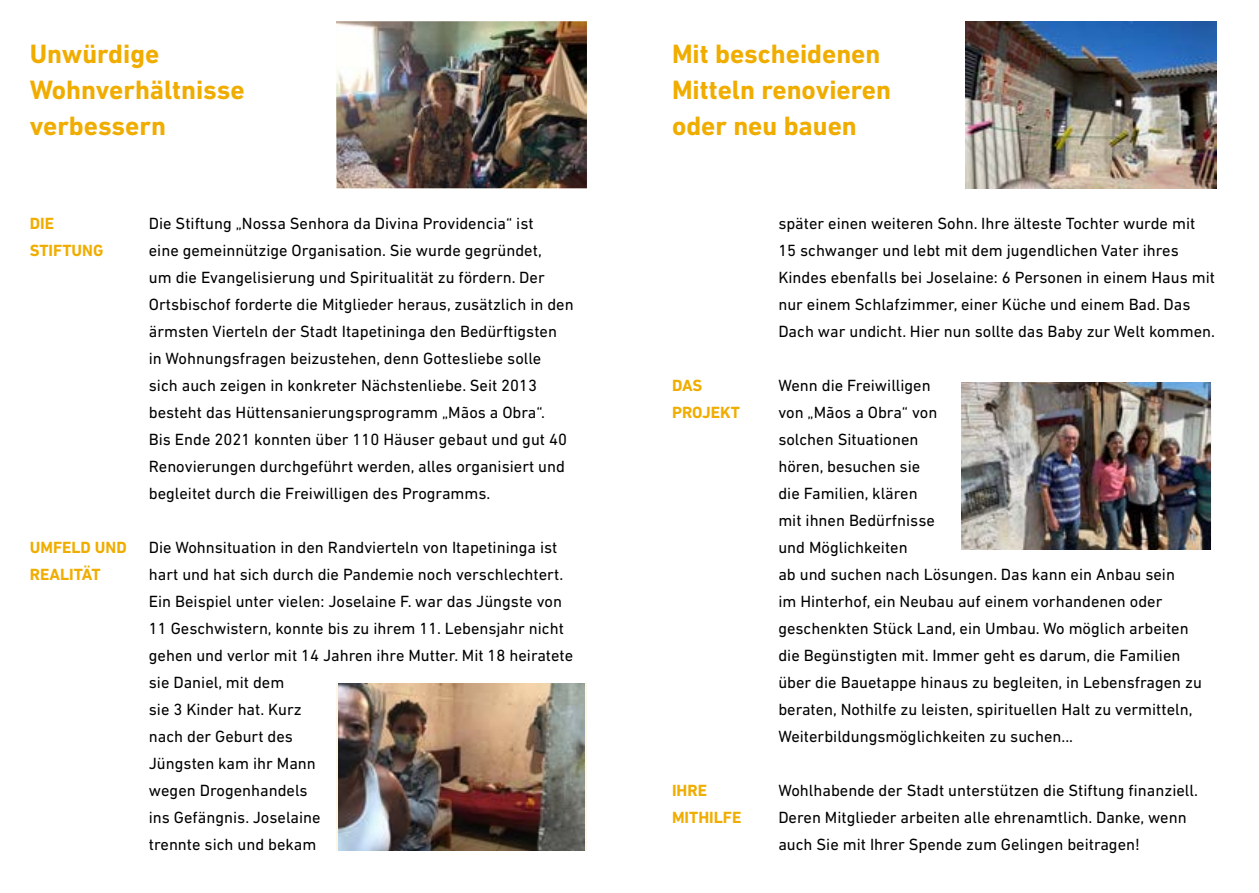
<style>
.page{position:relative;width:1259px;height:893px;background:#fff}
.page>*{position:absolute;margin:0;border:0;box-sizing:border-box;transform-origin:0 0}
.t1{font:700 27px/36px "DIN Next LT Pro";color:#f0ad00}
.t2{font:16.5px/27px "DIN Next LT Pro";color:#000}
.t3{font:700 16.5px/27px "DIN Next LT Pro";color:#f0ad00}
</style>
<div class="page">
<img style="left:336px;top:21px;width:251px;height:167px">
<img style="left:961px;top:383px;width:249px;height:167px">
<img style="left:965px;top:21px;width:251px;height:167px">
<img style="left:338px;top:683px;width:247px;height:167px">
<h1 class="t1" style="left:30px;top:35px;width:216px">Unwürdige<br>Wohnverhältnisse verbessern</h1>
<p class="t3" style="left:30px;top:210px;width:75px">DIE<br>STIFTUNG</p>
<p class="t3" style="left:30px;top:534px;width:98px">UMFELD UND<br>REALITÄT</p>
<p class="t2" style="left:149px;top:210px;width:426px">Die Stiftung „Nossa Senhora da Divina Providencia“ ist<br>eine gemeinnützige Organisation. Sie wurde gegründet,<br>um die Evangelisierung und Spiritualität zu fördern. Der Ortsbischof forderte die Mitglieder heraus, zusätzlich in den ärmsten Vierteln der Stadt Itapetininga den Bedürftigsten in Wohnungsfragen beizustehen, denn Gottesliebe solle sich auch zeigen in konkreter Nächstenliebe. Seit 2013 besteht das Hüttensanierungsprogramm „Mãos a Obra“.<br>Bis Ende 2021 konnten über 110 Häuser gebaut und gut 40<br>Renovierungen durchgeführt werden, alles organisiert und begleitet durch die Freiwilligen des Programms.</p>
<p class="t2" style="left:149px;top:534px;width:426px">Die Wohnsituation in den Randvierteln von Itapetininga ist hart und hat sich durch die Pandemie noch verschlechtert.<br>Ein Beispiel unter vielen: Joselaine F. war das Jüngste von 11 Geschwistern, konnte bis zu ihrem 11. Lebensjahr nicht gehen und verlor mit 14 Jahren ihre Mutter. Mit 18 heiratete sie Daniel, mit dem<br>sie 3 Kinder hat. Kurz<br>nach der Geburt des<br>Jüngsten kam ihr Mann<br>wegen Drogenhandels<br>ins Gefängnis. Joselaine<br>trennte sich und bekam</p>
<h1 class="t1" style="left:672px;top:35px;width:220px">Mit bescheidenen<br>Mitteln renovieren oder neu bauen</h1>
<p class="t3" style="left:672px;top:372px;width:69px">DAS<br>PROJEKT</p>
<p class="t3" style="left:672px;top:777px;width:71px">IHRE<br>MITHILFE</p>
<p class="t2" style="left:778px;top:210px;width:438px">später einen weiteren Sohn. Ihre älteste Tochter wurde mit 15 schwanger und lebt mit dem jugendlichen Vater ihres Kindes ebenfalls bei Joselaine: 6 Personen in einem Haus mit nur einem Schlafzimmer, einer Küche und einem Bad. Das Dach war undicht. Hier nun sollte das Baby zur Welt kommen.</p>
<p class="t2" style="left:778px;top:372px;width:425px">Wenn die Freiwilligen<br>von „Mãos a Obra“ von<br>solchen Situationen<br>hören, besuchen sie<br>die Familien, klären<br>mit ihnen Bedürfnisse<br>und Möglichkeiten<br>ab und suchen nach Lösungen. Das kann ein Anbau sein<br>im Hinterhof, ein Neubau auf einem vorhandenen oder geschenkten Stück Land, ein Umbau. Wo möglich arbeiten die Begünstigten mit. Immer geht es darum, die Familien über die Bauetappe hinaus zu begleiten, in Lebensfragen zu beraten, Nothilfe zu leisten, spirituellen Halt zu vermitteln, Weiterbildungsmöglichkeiten zu suchen...</p>
<p class="t2" style="left:778px;top:777px;width:421px">Wohlhabende der Stadt unterstützen die Stiftung finanziell.<br>Deren Mitglieder arbeiten alle ehrenamtlich. Danke, wenn auch Sie mit Ihrer Spende zum Gelingen beitragen!</p>
</div>
